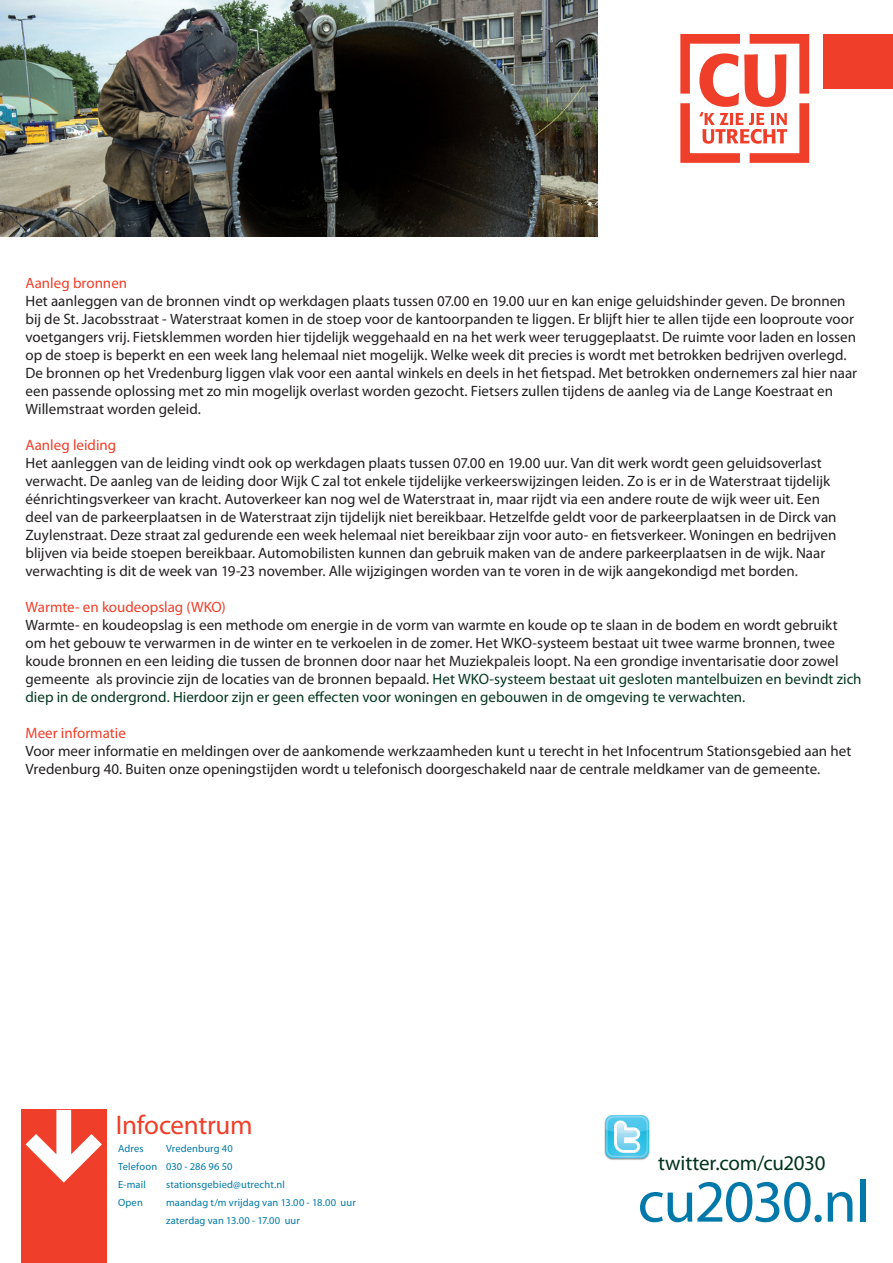
<style>
.page{position:relative;width:893px;height:1263px;background:#fff}
.page>*{position:absolute;margin:0;border:0;box-sizing:border-box;transform-origin:0 0}
.t1{font:60px "Myriad Pro";letter-spacing:-.025em;color:#0078a9}
.t2{font:27px "Myriad Pro";letter-spacing:-.01em;color:#ef3e29}
.t3{font:21px "Myriad Pro";letter-spacing:-.01em;color:#02331c}
.t4{font:15px/18px "Myriad Pro";color:#231f20}
.t5{font:15px "Myriad Pro";color:#ef3e29}
.t6{font:10.5px/18px "Myriad Pro";letter-spacing:.01em;color:#0078a9;text-align:justify}
.s1{color:#04371f}
</style>
<div class="page">
<svg style="left:680px;top:34px;width:129px;height:129px"></svg>
<div style="left:823px;top:34px;width:70px;height:55px;background:#ef3e29"></div>
<img style="left:0;top:0;width:598px;height:236px">
<div style="left:21px;top:1110px;width:85px;height:153px;background:#ef3e29"></div>
<svg style="left:26px;top:1110px;width:76px;height:72px"></svg>
<img style="left:604px;top:1115px;width:46px;height:45px">
<p class="t5" style="left:26px;top:274px;width:103px">Aanleg bronnen</p>
<p class="t4" style="left:26px;top:292px;width:833px">Het aanleggen van de bronnen vindt op werkdagen plaats tussen 07.00 en 19.00 uur en kan enige geluidshinder geven. De bronnen bij de St. Jacobsstraat - Waterstraat komen in de stoep voor de kantoorpanden te liggen. Er blijft hier te allen tijde een looproute voor voetgangers vrij. Fietsklemmen worden hier tijdelijk weggehaald en na het werk weer teruggeplaatst. De ruimte voor laden en lossen op de stoep is beperkt en een week lang helemaal niet mogelijk. Welke week dit precies is wordt met betrokken bedrijven overlegd.<br>De bronnen op het Vredenburg liggen vlak voor een aantal winkels en deels in het fietspad. Met betrokken ondernemers zal hier naar een passende oplossing met zo min mogelijk overlast worden gezocht. Fietsers zullen tijdens de aanleg via de Lange Koestraat en Willemstraat worden geleid.</p>
<p class="t5" style="left:26px;top:436px;width:92px">Aanleg leiding</p>
<p class="t4" style="left:26px;top:454px;width:812px">Het aanleggen van de leiding vindt ook op werkdagen plaats tussen 07.00 en 19.00 uur. Van dit werk wordt geen geluidsoverlast verwacht. De aanleg van de leiding door Wijk C zal tot enkele tijdelijke verkeerswijzingen leiden. Zo is er in de Waterstraat tijdelijk éénrichtingsverkeer van kracht. Autoverkeer kan nog wel de Waterstraat in, maar rijdt via een andere route de wijk weer uit. Een deel van de parkeerplaatsen in de Waterstraat zijn tijdelijk niet bereikbaar. Hetzelfde geldt voor de parkeerplaatsen in de Dirck van Zuylenstraat. Deze straat zal gedurende een week helemaal niet bereikbaar zijn voor auto- en fietsverkeer. Woningen en bedrijven blijven via beide stoepen bereikbaar. Automobilisten kunnen dan gebruik maken van de andere parkeerplaatsen in de wijk. Naar verwachting is dit de week van 19-23 november. Alle wijzigingen worden van te voren in de wijk aangekondigd met borden.</p>
<p class="t5" style="left:26px;top:598px;width:202px">Warmte- en koudeopslag (WKO)</p>
<p class="t4" style="left:26px;top:616px;width:838px">Warmte- en koudeopslag is een methode om energie in de vorm van warmte en koude op te slaan in de bodem en wordt gebruikt om het gebouw te verwarmen in de winter en te verkoelen in de zomer. Het WKO-systeem bestaat uit twee warme bronnen, twee koude bronnen en een leiding die tussen de bronnen door naar het Muziekpaleis loopt. Na een grondige inventarisatie door zowel gemeente als provincie zijn de locaties van de bronnen bepaald. <span class="s1">Het WKO-systeem bestaat uit gesloten mantelbuizen en bevindt zich diep in de ondergrond. Hierdoor zijn er geen effecten voor woningen en gebouwen in de omgeving te verwachten.</span></p>
<p class="t5" style="left:26px;top:724px;width:102px">Meer informatie</p>
<p class="t4" style="left:26px;top:742px;width:827px">Voor meer informatie en meldingen over de aankomende werkzaamheden kunt u terecht in het Infocentrum Stationsgebied aan het<br>Vredenburg 40. Buiten onze openingstijden wordt u telefonisch doorgeschakeld naar de centrale meldkamer van de gemeente.</p>
<h2 class="t2" style="left:116px;top:1108px;width:138px">Infocentrum</h2>
<p class="t6" style="left:118px;top:1139px;width:116px;text-indent:48px">Vredenburg 40<br>Telefoon 030 - 286 96 50<br>E-mail</p>
<p class="t6" style="left:118px;top:1139px;width:27px">Adres</p>
<p class="t6" style="left:166px;top:1175px;width:120px">stationsgebied@utrecht.nl</p>
<p class="t6" style="left:118px;top:1193px;width:26px">Open</p>
<p class="t6" style="left:166px;top:1193px;width:191px">maandag t/m vrijdag van 13.00 - 18.00 uur zaterdag van 13.00 - 17.00 uur</p>
<h3 class="t3" style="left:658px;top:1150px;width:169px">twitter.com/cu2030</h3>
<h1 class="t1" style="left:638px;top:1164px;width:233px">cu2030.nl</h1>
</div>
